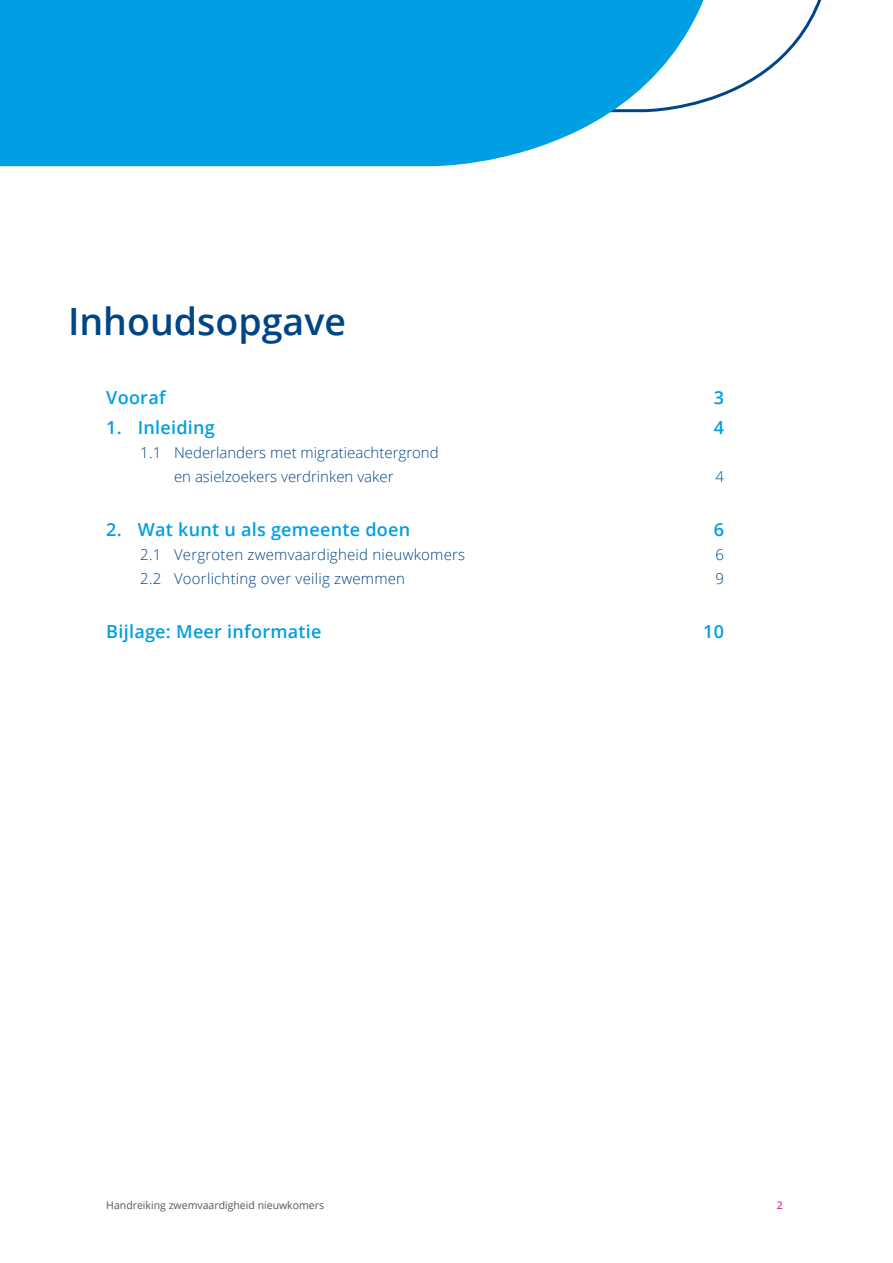
<style>
.page{position:relative;width:893px;height:1263px;background:#fff}
.page>*{position:absolute;margin:0;border:0;box-sizing:border-box;transform-origin:0 0}
.t1{font:600 37.5px "Open Sans";color:#004587}
.Brood{font:600 18px "Open Sans";letter-spacing:.015em;color:#009ee3}
.Brood-2{font:300 15px/24px "Open Sans";letter-spacing:.015em;color:#004587}
.t2{font:10.5px "Open Sans";color:#575756}
.t3{font:10.5px "Open Sans";color:#d4007f}
</style>
<div class="page">
<svg style="left:726px;top:0;width:96px;height:95px"></svg>
<svg style="left:0;top:0;width:726px;height:166px;background:#20aae6"></svg>
<h1 class="t1" style="left:68px;top:295px;width:279px">Inhoudsopgave</h1>
<p class="Brood" style="left:106px;top:385px;width:61px">Vooraf</p>
<p class="Brood" style="left:714px;top:385px;width:12px">3</p>
<p class="Brood" style="left:106px;top:415px;width:110px">1. Inleiding</p>
<p class="Brood" style="left:714px;top:415px;width:12px">4</p>
<p class="Brood-2" style="left:174px;top:440px;width:266px;text-indent:-34px">1.1 Nederlanders met migratieachtergrond en asielzoekers verdrinken vaker</p>
<p class="Brood-2" style="left:715px;top:464px;width:10px">4</p>
<p class="Brood" style="left:106px;top:517px;width:305px">2. Wat kunt u als gemeente doen</p>
<p class="Brood" style="left:714px;top:517px;width:12px">6</p>
<p class="Brood-2" style="left:140px;top:542px;width:326px">2.1 Vergroten zwemvaardigheid nieuwkomers</p>
<p class="Brood-2" style="left:715px;top:542px;width:10px">6</p>
<p class="Brood-2" style="left:140px;top:566px;width:266px">2.2 Voorlichting over veilig zwemmen</p>
<p class="Brood-2" style="left:715px;top:566px;width:10px">9</p>
<p class="Brood" style="left:106px;top:619px;width:217px">Bijlage: Meer informatie</p>
<p class="Brood" style="left:703px;top:619px;width:22px">10</p>
<p class="t2" style="left:106px;top:1198px;width:219px">Handreiking zwemvaardigheid nieuwkomers</p>
<p class="t3" style="left:777px;top:1198px;width:8px">2</p>
</div>
